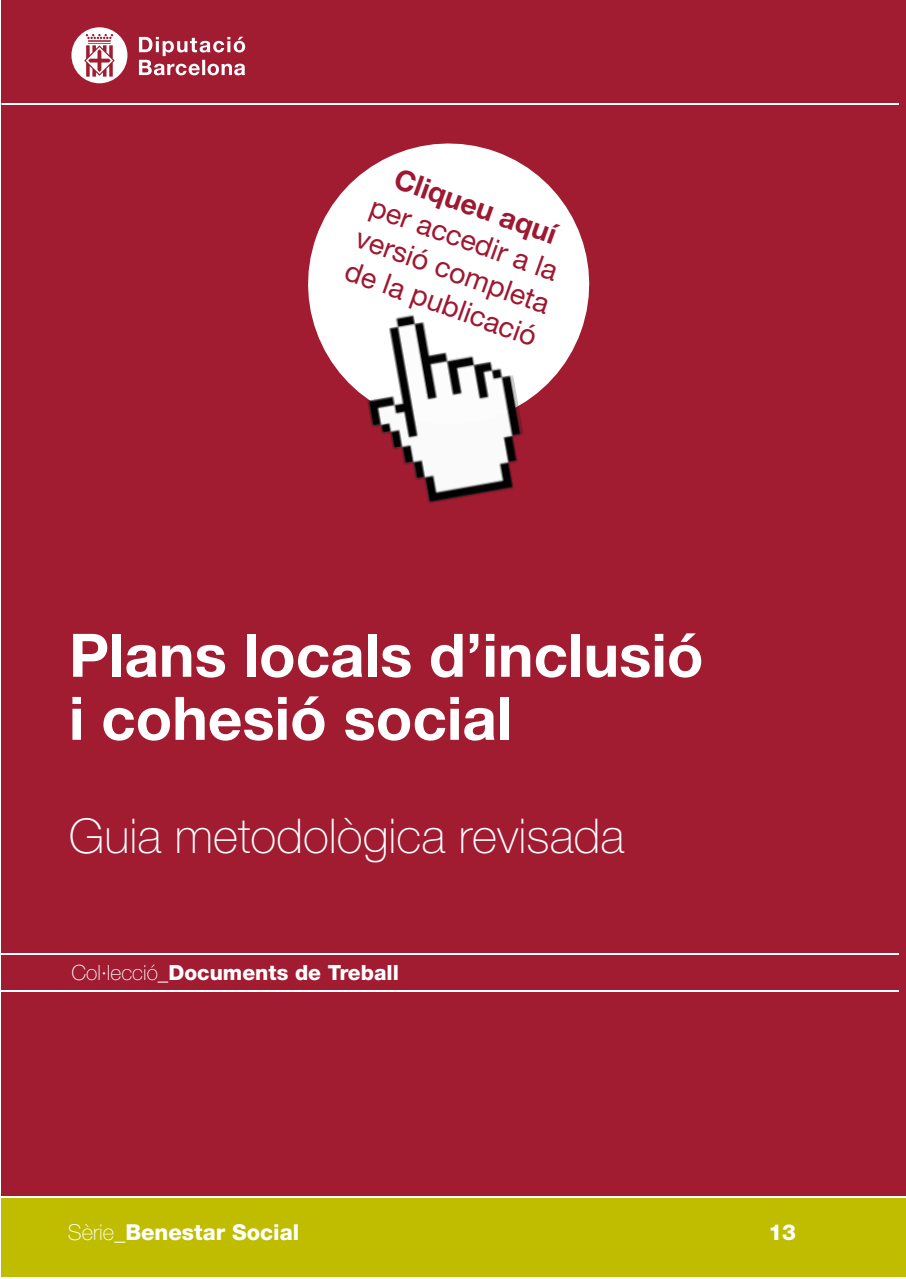
<style>
.page{position:relative;width:906px;height:1279px;background:#fff}
.page>*{position:absolute;margin:0;border:0;box-sizing:border-box;transform-origin:0 0}
.t1{font:700 60px/63px "Helvetica Neue LT Std";color:#fff}
.t2{font:100 48px "Helvetica Neue LT Std";color:#fff}
.t3{font:28.65px/34.3px "Helvetica Neue LT Std";color:#9f1831;text-align:justify}
.t4{font:700 28.65px "Helvetica Neue LT Std";color:#9f1831}
.t5{font:800 22.05px "Helvetica Neue LT Std";color:#fff}
.t6{font:800 21px "Helvetica Neue LT Std";color:#fff}
.s1{font-weight:100}
.s2{font-weight:400}
</style>
<div class="page">
<div style="left:1px;top:0;width:904px;height:1268px;background:#a11b31"></div>
<div style="left:1px;top:1195px;width:904px;height:81px;background:#c0bd00"></div>
<hr style="left:2px;top:103px;width:896px;height:2px;background:#fff">
<hr style="left:2px;top:990px;width:896px;height:1px;background:#fff">
<hr style="left:2px;top:952px;width:896px;height:2px;background:#fff">
<hr style="left:0;top:1195px;width:905px;height:2px;background:#fff">
<svg style="left:139px;top:37px;width:106px;height:38px"></svg>
<svg style="left:71px;top:27px;width:56px;height:56px"></svg>
<svg style="left:308px;top:143px;width:282px;height:254px;fill:#fff"></svg>
<img style="left:352px;top:296px;width:181px;height:207px">
<p class="t4" style="left:402px;top:160px;width:171px;rotate:20deg">Cliqueu aquí</p>
<p class="t3" style="left:375px;top:187px;width:205px;rotate:20deg">per accedir a la versió completa de la publicació</p>
<h1 class="t1" style="left:69px;top:622px;width:636px">Plans locals d’inclusió i cohesió social</h1>
<h2 class="t2" style="left:69px;top:808px;width:557px">Guia metodològica revisada</h2>
<p class="t6" style="left:71px;top:959px;width:329px"><span class="s1">Col·lecció</span><span class="s2">_</span>Documents de Treball</p>
<p class="t5" style="left:68px;top:1218px;width:233px"><span class="s1">Sèrie</span><span class="s2">_</span>Benestar Social</p>
<p class="t5" style="left:768px;top:1218px;width:29px">13</p>
</div>
